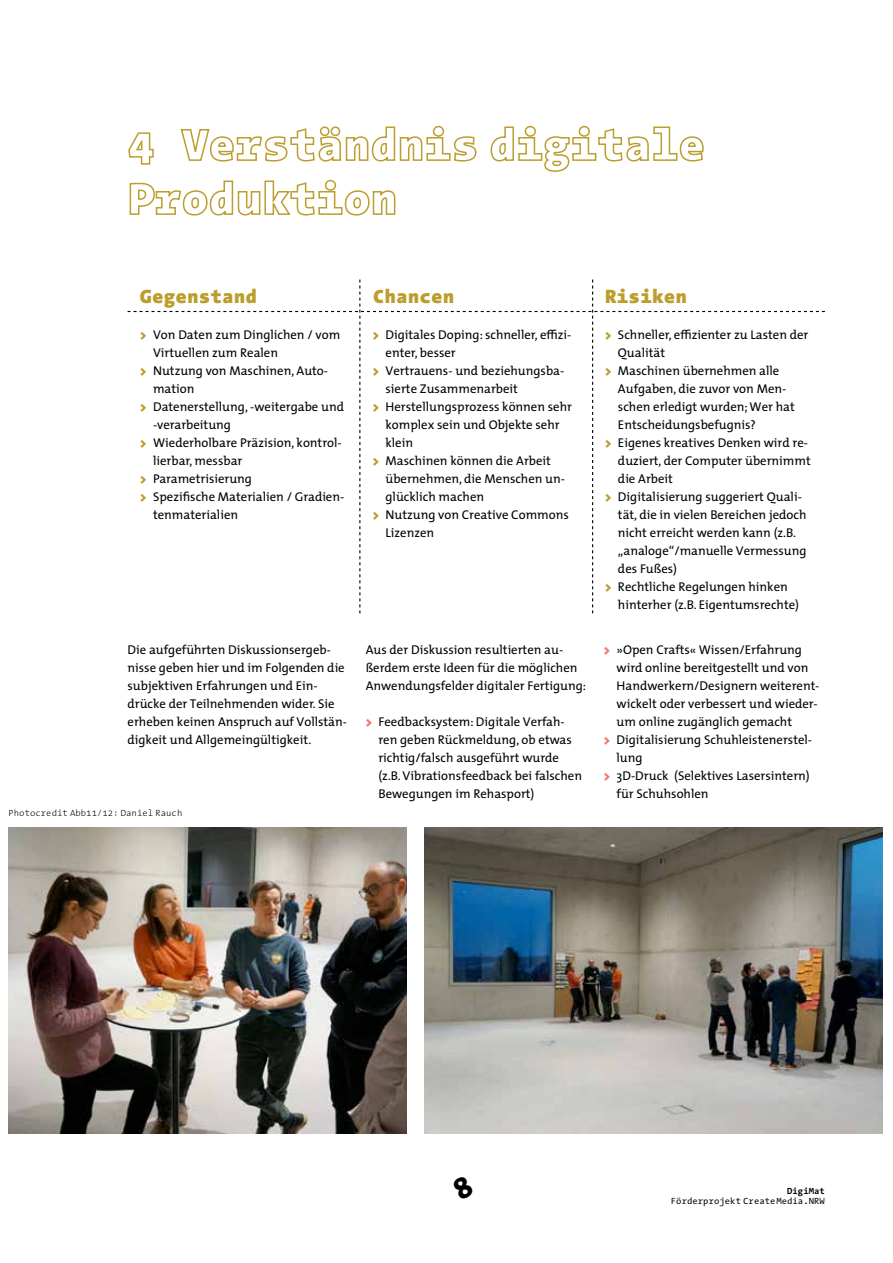
<style>
.page{position:relative;width:893px;height:1263px;background:#fff}
.page>*{position:absolute;margin:0;border:0;box-sizing:border-box;transform-origin:0 0}
.t1{font:900 19.5px "The Sans Mono";color:#bb9e2d}
.t2{font:12.75px/18px "The Mix";color:#000}
.t3{font:300 9px "The Sans Mono";color:#000}
.t4{font:9px "The Sans Mono";color:#000}
.t5{font:700 9px "The Sans Mono";color:#000}
.s1{font-weight:900;color:#bb9e2d}
.s2{font-weight:900;color:#f37578}
</style>
<div class="page">
<svg style="left:128px;top:132px;width:26px;height:33px"></svg>
<svg style="left:180px;top:125px;width:297px;height:37px"></svg>
<svg style="left:490px;top:125px;width:214px;height:47px"></svg>
<svg style="left:129px;top:179px;width:267px;height:37px"></svg>
<svg style="left:128px;top:280px;width:697px;height:333px"></svg>
<img style="left:424px;top:827px;width:458px;height:306px">
<img style="left:9px;top:827px;width:397px;height:306px">
<h1 class="t1" style="left:140px;top:285px;width:118px">Gegenstand</h1>
<h1 class="t1" style="left:373px;top:285px;width:83px">Chancen</h1>
<h1 class="t1" style="left:605px;top:285px;width:83px">Risiken</h1>
<p class="t2" style="left:140px;top:325px;width:201px"><span class="s1">&gt;</span> Von Daten zum Dinglichen / vom</p>
<p class="t2" style="left:153px;top:343px;width:127px">Virtuellen zum Realen</p>
<p class="t2" style="left:140px;top:361px;width:189px"><span class="s1">&gt;</span> Nutzung von Maschinen, Auto-</p>
<p class="t2" style="left:153px;top:379px;width:43px">mation</p>
<p class="t2" style="left:140px;top:397px;width:205px"><span class="s1">&gt;</span> Datenerstellung, -weitergabe und</p>
<p class="t2" style="left:153px;top:415px;width:79px">-verarbeitung</p>
<p class="t2" style="left:140px;top:433px;width:203px"><span class="s1">&gt;</span> Wiederholbare Präzision, kontrol-</p>
<p class="t2" style="left:153px;top:451px;width:91px">lierbar, messbar</p>
<p class="t2" style="left:140px;top:469px;width:113px"><span class="s1">&gt;</span> Parametrisierung</p>
<p class="t2" style="left:140px;top:487px;width:206px"><span class="s1">&gt;</span> Spezifische Materialien / Gradien-</p>
<p class="t2" style="left:153px;top:505px;width:87px">tenmaterialien</p>
<p class="t2" style="left:373px;top:325px;width:200px"><span class="s1">&gt;</span> Digitales Doping: schneller, effizi-</p>
<p class="t2" style="left:385px;top:343px;width:72px">enter, besser</p>
<p class="t2" style="left:373px;top:361px;width:193px"><span class="s1">&gt;</span> Vertrauens- und beziehungsba-</p>
<p class="t2" style="left:385px;top:379px;width:134px">sierte Zusammenarbeit</p>
<p class="t2" style="left:373px;top:397px;width:201px"><span class="s1">&gt;</span> Herstellungsprozess können sehr</p>
<p class="t2" style="left:385px;top:415px;width:176px">komplex sein und Objekte sehr</p>
<p class="t2" style="left:385px;top:433px;width:29px">klein</p>
<p class="t2" style="left:373px;top:451px;width:180px"><span class="s1">&gt;</span> Maschinen können die Arbeit</p>
<p class="t2" style="left:385px;top:469px;width:181px">übernehmen, die Menschen un-</p>
<p class="t2" style="left:385px;top:487px;width:100px">glücklich machen</p>
<p class="t2" style="left:373px;top:505px;width:198px"><span class="s1">&gt;</span> Nutzung von Creative Commons</p>
<p class="t2" style="left:385px;top:523px;width:50px">Lizenzen</p>
<p class="t2" style="left:605px;top:325px;width:205px"><span class="s1">&gt;</span> Schneller, effizienter zu Lasten der</p>
<p class="t2" style="left:618px;top:343px;width:49px">Qualität</p>
<p class="t2" style="left:605px;top:361px;width:176px"><span class="s1">&gt;</span> Maschinen übernehmen alle</p>
<p class="t2" style="left:618px;top:379px;width:170px">Aufgaben, die zuvor von Men-</p>
<p class="t2" style="left:618px;top:397px;width:178px">schen erledigt wurden; Wer hat</p>
<p class="t2" style="left:618px;top:415px;width:139px">Entscheidungsbefugnis?</p>
<p class="t2" style="left:605px;top:433px;width:204px"><span class="s1">&gt;</span> Eigenes kreatives Denken wird re-</p>
<p class="t2" style="left:618px;top:451px;width:194px">duziert, der Computer übernimmt</p>
<p class="t2" style="left:618px;top:469px;width:57px">die Arbeit</p>
<p class="t2" style="left:605px;top:487px;width:198px"><span class="s1">&gt;</span> Digitalisierung suggeriert Quali-</p>
<p class="t2" style="left:618px;top:505px;width:190px">tät, die in vielen Bereichen jedoch</p>
<p class="t2" style="left:618px;top:523px;width:179px">nicht erreicht werden kann (z.B.</p>
<p class="t2" style="left:618px;top:541px;width:190px">„analoge“/manuelle Vermessung</p>
<p class="t2" style="left:618px;top:559px;width:61px">des Fußes)</p>
<p class="t2" style="left:605px;top:577px;width:184px"><span class="s1">&gt;</span> Rechtliche Regelungen hinken</p>
<p class="t2" style="left:618px;top:595px;width:183px">hinterher (z.B. Eigentumsrechte)</p>
<p class="t2" style="left:128px;top:640px;width:221px">Die aufgeführten Diskussionsergeb&shy;nisse geben hier und im Folgenden die subjektiven Erfahrungen und Ein&shy;drücke der Teilnehmenden wider. Sie erheben keinen Anspruch auf Vollstän&shy;digkeit und Allgemeingültigkeit.</p>
<p class="t3" style="left:9px;top:808px;width:175px">Photocredit Abb11/12: Daniel Rauch</p>
<p class="t2" style="left:366px;top:640px;width:222px">Aus der Diskussion resultierten au&shy;ßerdem erste Ideen für die möglichen<br>Anwendungsfelder digitaler Fertigung:</p>
<p class="t2" style="left:378px;top:712px;width:205px;text-indent:-13px"><span class="s2">&gt;</span> Feedbacksystem: Digitale Verfah&shy;ren geben Rückmeldung, ob etwas richtig/falsch ausgeführt wurde (z.B. Vibrationsfeedback bei falschen Bewegungen im Rehasport)</p>
<p class="t2" style="left:604px;top:640px;width:200px"><span class="s2">&gt;</span> »Open Crafts« Wissen/Erfahrung</p>
<p class="t2" style="left:617px;top:658px;width:193px">wird online bereitgestellt und von</p>
<p class="t2" style="left:617px;top:676px;width:204px">Handwerkern/Designern weiterent-</p>
<p class="t2" style="left:617px;top:694px;width:203px">wickelt oder verbessert und wieder-</p>
<p class="t2" style="left:617px;top:712px;width:177px">um online zugänglich gemacht</p>
<p class="t2" style="left:604px;top:730px;width:210px"><span class="s2">&gt;</span> Digitalisierung Schuhleistenerstel-</p>
<p class="t2" style="left:617px;top:748px;width:28px">lung</p>
<p class="t2" style="left:604px;top:766px;width:207px"><span class="s2">&gt;</span> 3D-Druck (Selektives Lasersintern)</p>
<p class="t2" style="left:617px;top:784px;width:94px">für Schuhsohlen</p>
<p class="t5" style="left:787px;top:1185px;width:39px">DigiMat</p>
<p class="t4" style="left:671px;top:1195px;width:156px">Förderprojekt CreateMedia.NRW</p>
</div>
